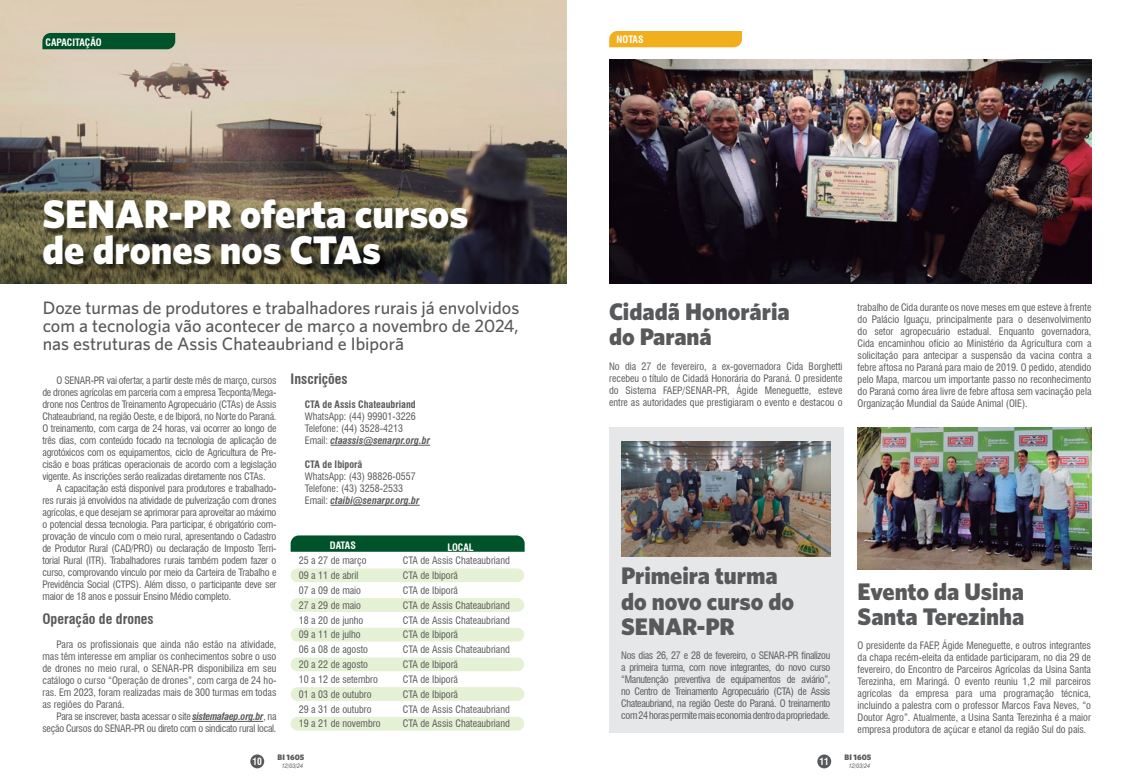
<style>
.page{position:relative;width:1134px;height:780px;background:#fff}
.page>*{position:absolute;margin:0;border:0;box-sizing:border-box;transform-origin:0 0}
.t1{font:900 40px/36px "Whitney HTF";color:#fff}
.t2{font:900 24px/25px "Whitney HTF";color:#58595b}
.t3{font:500 18px/18px "Whitney HTF";color:#58595b;text-align:justify}
.t4{font:700 condensed 14px "Swiss 721 BT";color:#58595b}
.t5{font:condensed 10px/12px "Swiss 721 BT";color:#58595b;text-align:justify}
.t6{font:condensed 10px/12px "Swiss 721 BT";letter-spacing:-.025em;color:#58595b;text-align:right}
.t7{font:700 condensed 10px "Swiss 721 BT";color:#58595b}
.t8{font:700 condensed 10px "Swiss 721 BT";color:#fff}
.t9{font:700 condensed 9.6px "Swiss 721 BT";color:#fff}
.t10{font:900 8px "Whitney HTF";color:#58595b}
.t11{font:italic condensed 6px "Swiss 721 BT";color:#58595b}
.s1{font-weight:700;font-style:italic}
</style>
<div class="page">
<div style="left:250px;top:754px;width:14px;height:14px;background:#58595b;border-radius:50%"></div>
<div style="left:817px;top:754px;width:14px;height:14px;background:#58595b;border-radius:50%"></div>
<div style="left:609px;top:427px;width:234px;height:305px;background:#e6e7e8"></div>
<div style="left:609px;top:31px;width:133px;height:16px;background:#f1ae1d"></div>
<img style="left:609px;top:60px;width:482px;height:223px">
<img style="left:858px;top:427px;width:233px;height:142px">
<img style="left:621px;top:441px;width:209px;height:115px">
<svg style="left:291px;top:535px;width:234px;height:16px;background:#095831"></svg>
<div style="left:291px;top:568px;width:233px;height:14px;background:#e5f1d4;border-radius:7px"></div>
<div style="left:291px;top:598px;width:233px;height:13px;background:#e5f1d4;border-radius:7px"></div>
<div style="left:291px;top:627px;width:233px;height:14px;background:#e5f1d4;border-radius:7px"></div>
<div style="left:291px;top:657px;width:233px;height:14px;background:#e5f1d4;border-radius:7px"></div>
<div style="left:291px;top:687px;width:233px;height:13px;background:#e5f1d4;border-radius:7px"></div>
<div style="left:291px;top:716px;width:233px;height:14px;background:#e5f1d4;border-radius:7px"></div>
<img style="left:0;top:0;width:567px;height:283px">
<div style="left:45px;top:202px;width:428px;height:70px;background:#000;opacity:.55"></div>
<div style="left:42px;top:33px;width:133px;height:16px;background:#00522a"></div>
<hr style="left:192px;top:721px;width:71px;height:1px;background:#58595b">
<hr style="left:331px;top:445px;width:99px;height:1px;background:#58595b">
<hr style="left:331px;top:505px;width:89px;height:1px;background:#58595b">
<p class="t8" style="left:46px;top:36px;width:58px">CAPACITAÇÃO</p>
<h1 class="t1" style="left:42px;top:195px;width:427px">SENAR-PR oferta cursos de drones nos CTAs</h1>
<h3 class="t3" style="left:43px;top:298px;width:478px">Doze turmas de produtores e trabalhadores rurais já envolvidos com a tecnologia vão acontecer de março a novembro de 2024, nas estruturas de Assis Chateaubriand e Ibiporã</h3>
<p class="t5" style="left:42px;top:374px;width:236px;text-indent:14px">O SENAR-PR vai ofertar, a partir deste mês de março, cursos de drones agrícolas em parceria com a empresa Tecponta/Mega&shy;drone nos Centros de Treinamento Agropecuário (CTAs) de Assis Chateaubriand, na região Oeste, e de Ibiporã, no Norte do Paraná.<br>O treinamento, com carga de 24 horas, vai ocorrer ao longo de três dias, com conteúdo focado na tecnologia de aplicação de agrotóxicos com os equipamentos, ciclo de Agricultura de Pre&shy;cisão e boas práticas operacionais de acordo com a legislação vigente. As inscrições serão realizadas diretamente nos CTAs.</p>
<p class="t5" style="left:42px;top:482px;width:236px;text-indent:14px">A capacitação está disponível para produtores e trabalhado&shy;res rurais já envolvidos na atividade de pulverização com drones agrícolas, e que desejam se aprimorar para aproveitar ao máximo o potencial dessa tecnologia. Para participar, é obrigatório com&shy;provação de vínculo com o meio rural, apresentando o Cadastro de Produtor Rural (CAD/PRO) ou declaração de Imposto Terri&shy;torial Rural (ITR). Trabalhadores rurais também podem fazer o curso, comprovando vínculo por meio da Carteira de Trabalho e Previdência Social (CTPS). Além disso, o participante deve ser maior de 18 anos e possuir Ensino Médio completo.</p>
<h3 class="t4" style="left:42px;top:611px;width:113px">Operação de drones</h3>
<p class="t5" style="left:42px;top:638px;width:236px;text-indent:14px">Para os profissionais que ainda não estão na atividade, mas têm interesse em ampliar os conhecimentos sobre o uso de drones no meio rural, o SENAR-PR disponibiliza em seu catálogo o curso “Operação de drones”, com carga de 24 ho&shy;ras. Em 2023, foram realizadas mais de 300 turmas em todas as regiões do Paraná.</p>
<p class="t6" style="left:42px;top:710px;width:236px">Para se inscrever, basta acessar o site <span class="s1">sistemafaep.org.br</span>, na seção Cursos do SENAR-PR ou direto com o sindicato rural local.</p>
<h3 class="t4" style="left:291px;top:371px;width:59px">Inscrições</h3>
<p class="t7" style="left:305px;top:398px;width:113px">CTA de Assis Chateaubriand</p>
<p class="t5" style="left:305px;top:410px;width:127px;text-align:left">WhatsApp: (44) 99901-3226<br>Telefone: (44) 3528-4213<br>Email: <span class="s1">ctaassis@senarpr.org.br</span></p>
<p class="t7" style="left:305px;top:458px;width:59px">CTA de Ibiporã</p>
<p class="t5" style="left:305px;top:470px;width:116px;text-align:left">WhatsApp: (43) 98826-0557<br>Telefone: (43) 3258-2533<br>Email: <span class="s1">ctaibi@senarpr.org.br</span></p>
<p class="t8" style="left:330px;top:539px;width:28px">DATAS</p>
<p class="t8" style="left:447px;top:541px;width:28px">LOCAL</p>
<p class="t5" style="left:403px;top:553px;width:109px;line-height:14.8px;text-align:left">CTA de Assis Chateaubriand<br>CTA de Ibiporã<br>CTA de Ibiporã<br>CTA de Assis Chateaubriand<br>CTA de Assis Chateaubriand<br>CTA de Ibiporã<br>CTA de Assis Chateaubriand<br>CTA de Ibiporã<br>CTA de Ibiporã<br>CTA de Ibiporã<br>CTA de Assis Chateaubriand<br>CTA de Assis Chateaubriand</p>
<p class="t5" style="left:299px;top:553px;width:83px;line-height:14.8px;text-align:left">25 a 27 de março<br>09 a 11 de abril<br>07 a 09 de maio<br>27 a 29 de maio<br>18 a 20 de junho<br>09 a 11 de julho<br>06 a 08 de agosto<br>20 a 22 de agosto<br>10 a 12 de setembro<br>01 a 03 de outubro<br>29 a 31 de outubro<br>19 a 21 de novembro</p>
<p class="t9" style="left:252px;top:755px;width:11px">10</p>
<p class="t10" style="left:278px;top:752px;width:28px">BI 1605</p>
<p class="t11" style="left:282px;top:762px;width:23px">12/03/24</p>
<p class="t8" style="left:616px;top:33px;width:29px">NOTAS</p>
<h2 class="t2" style="left:609px;top:298px;width:182px">Cidadã Honorária do Paraná</h2>
<p class="t5" style="left:609px;top:360px;width:235px">No dia 27 de fevereiro, a ex-governadora Cida Borghetti recebeu o título de Cidadã Honorária do Paraná. O presidente do Sistema FAEP/SENAR-PR, Ágide Meneguette, esteve entre as autoridades que prestigiaram o evento e destacou o</p>
<p class="t5" style="left:857px;top:301px;width:235px">trabalho de Cida durante os nove meses em que esteve à frente do Palácio Iguaçu, principalmente para o desenvolvimento do setor agropecuário estadual. Enquanto governadora, Cida encaminhou ofício ao Ministério da Agricultura com a solicitação para antecipar a suspensão da vacina contra a febre aftosa no Paraná para maio de 2019. O pedido, atendido pelo Mapa, marcou um importante passo no reconhecimento do Paraná como área livre de febre aftosa sem vacinação pela Organização Mundial da Saúde Animal (OIE).</p>
<h2 class="t2" style="left:621px;top:563px;width:174px">Primeira turma do novo curso do<br>SENAR-PR</h2>
<p class="t5" style="left:621px;top:649px;width:211px">Nos dias 26, 27 e 28 de fevereiro, o SENAR-PR finalizou a primeira turma, com nove integrantes, do novo curso “Manutenção preventiva de equipamentos de aviário”, no Centro de Treinamento Agropecuário (CTA) de Assis Chateaubriand, na região Oeste do Paraná. O treinamento com 24 horas permite mais economia dentro da propriedade.</p>
<h2 class="t2" style="left:858px;top:578px;width:168px">Evento da Usina<br>Santa Terezinha</h2>
<p class="t5" style="left:858px;top:639px;width:235px">O presidente da FAEP, Ágide Meneguette, e outros integrantes da chapa recém-eleita da entidade participaram, no dia 29 de fevereiro, do Encontro de Parceiros Agrícolas da Usina Santa Terezinha, em Maringá. O evento reuniu 1,2 mil parceiros agrícolas da empresa para uma programação técnica, incluindo a palestra com o professor Marcos Fava Neves, “o Doutor Agro”. Atualmente, a Usina Santa Terezinha é a maior empresa produtora de açúcar e etanol da região Sul do país.</p>
<p class="t9" style="left:819px;top:755px;width:11px">11</p>
<p class="t10" style="left:844px;top:752px;width:28px">BI 1605</p>
<p class="t11" style="left:849px;top:762px;width:23px">12/03/24</p>
</div>
